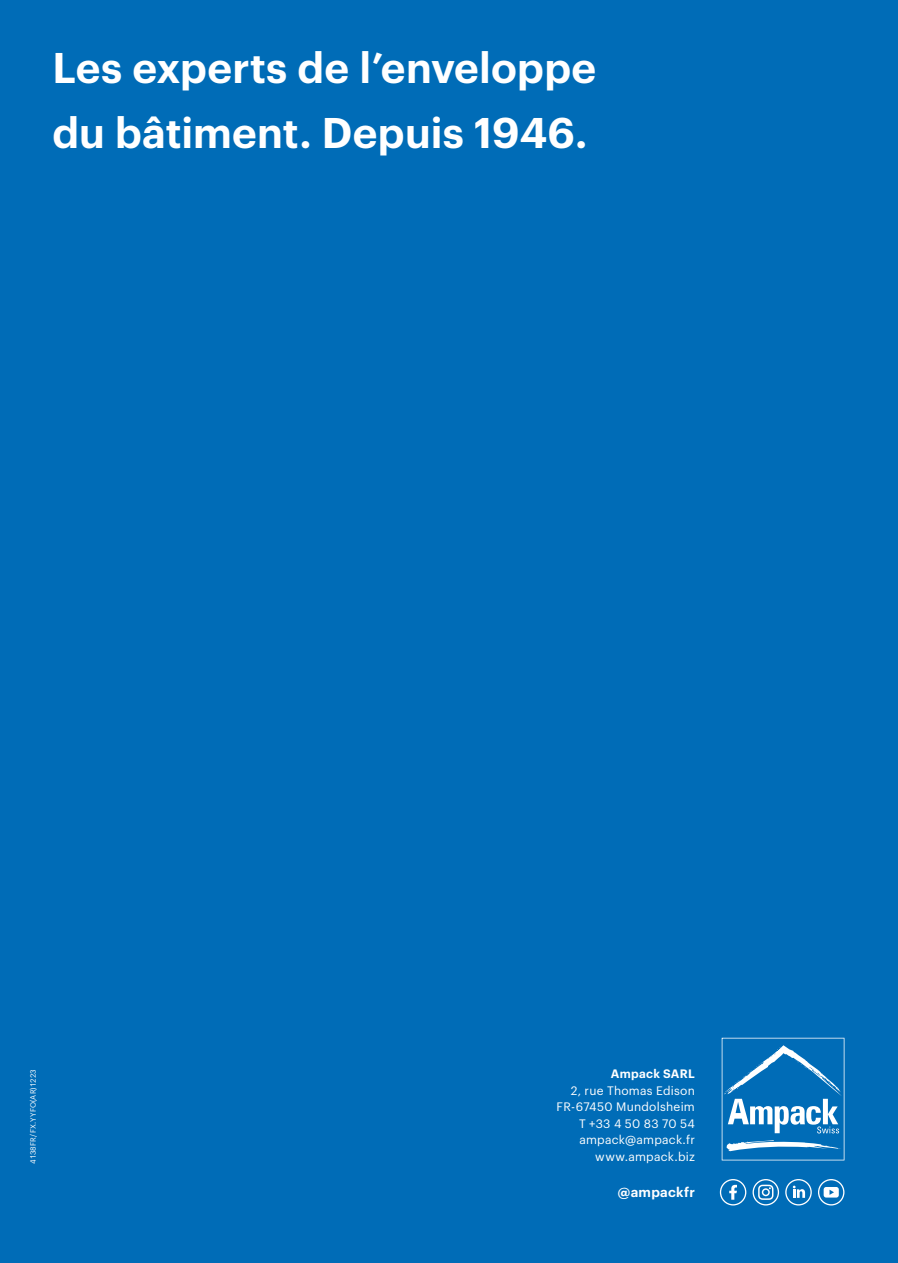
<style>
.page{position:relative;width:898px;height:1263px;background:#fff}
.page>*{position:absolute;margin:0;border:0;box-sizing:border-box;transform-origin:0 0}
.t1{font:600 42px/64.9px "Graphik";letter-spacing:.005em;color:#fff}
.t2{font:600 13.5px "Graphik";letter-spacing:.02em;color:#fff}
.t3{font:12px/16.5px "Graphik";letter-spacing:.02em;color:#fff;text-align:right}
.t4{font:600 12px "Graphik";letter-spacing:.025em;color:#fff}
.t5{font:7.5px "Graphik";letter-spacing:.02em;color:#fff}
</style>
<div class="page">
<div style="left:0;top:0;width:897px;height:1263px;background:#006cb7"></div>
<svg style="left:721px;top:1038px;width:123px;height:122px"></svg>
<svg style="left:719px;top:1179px;width:27px;height:26px"></svg>
<svg style="left:752px;top:1179px;width:26px;height:26px"></svg>
<svg style="left:785px;top:1179px;width:26px;height:26px"></svg>
<svg style="left:818px;top:1179px;width:26px;height:26px"></svg>
<h1 class="t1" style="left:52px;top:32px;width:545px">Les experts de l’enveloppe du bâtiment. Depuis 1946.</h1>
<p class="t5" style="left:27px;top:1164px;width:96px;rotate:-90deg">4138FR/FX.YYFO(AR)1223</p>
<p class="t4" style="left:610px;top:1065px;width:85px">Ampack SARL</p>
<p class="t3" style="left:556px;top:1081px;width:140px">2, rue Thomas Edison<br>FR-67450 Mundolsheim<br>T +33 4 50 83 70 54 ampack@ampack.fr www.ampack.biz</p>
<p class="t2" style="left:617px;top:1181px;width:78px">@ampackfr</p>
</div>
